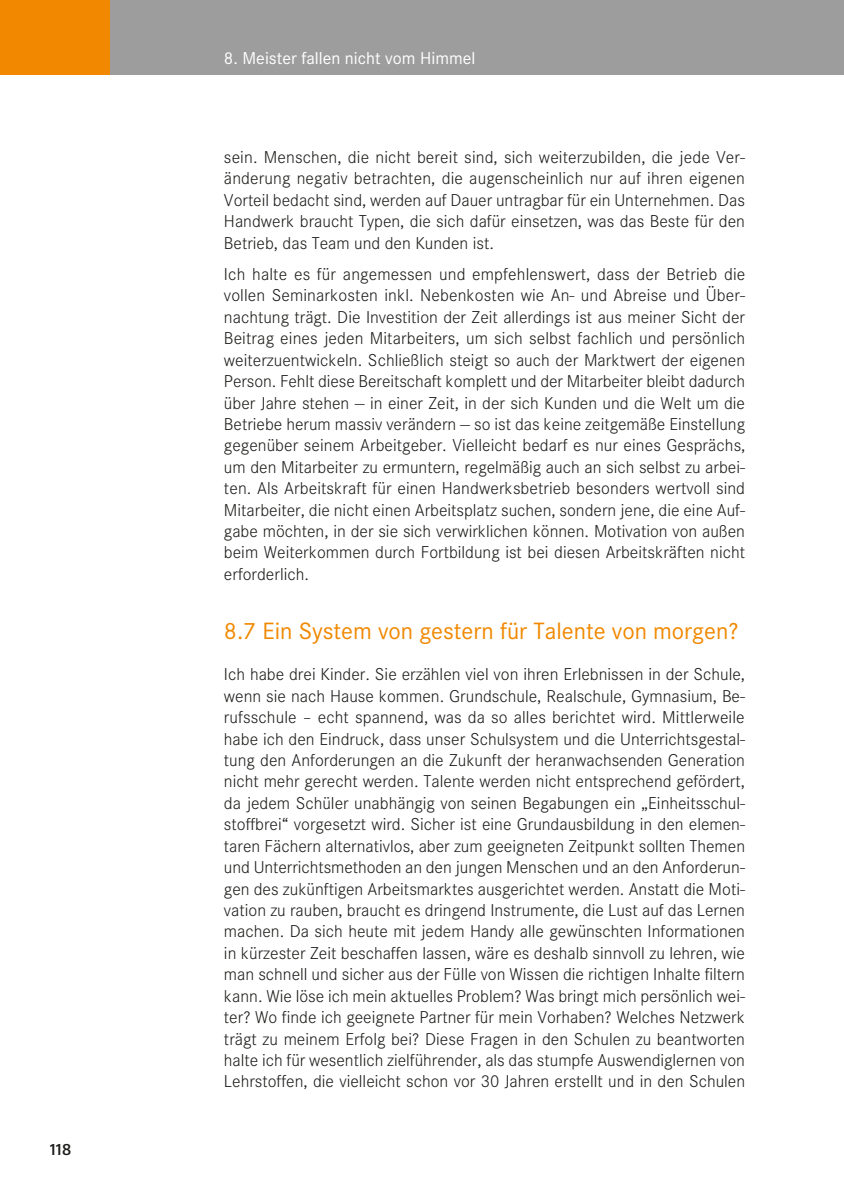
<style>
.page{position:relative;width:844px;height:1191px;background:#fff}
.page>*{position:absolute;margin:0;border:0;box-sizing:border-box;transform-origin:0 0}
.t1{font:24.5px "Corporate S";color:#f18800}
.t2{font:300 17.85px/21.3px "Corporate S";color:#1d1d1b;text-align:justify}
.t3{font:17.85px "Corporate S";color:#fff}
.t4{font:16.62px "Fago No Med Lf";color:#1d1d1b}
</style>
<div class="page">
<div style="left:110px;top:0;width:734px;height:75px;background:#9d9d9d"></div>
<div style="left:0;top:0;width:110px;height:75px;background:#f18800"></div>
<p class="t4" style="left:50px;top:1140px;width:23px">118</p>
<p class="t3" style="left:224px;top:48px;width:253px">8. Meister fallen nicht vom Himmel</p>
<p class="t2" style="left:224px;top:146px;width:522px">sein. Menschen, die nicht bereit sind, sich weiterzubilden, die jede Ver&shy;änderung negativ betrachten, die augenscheinlich nur auf ihren eigenen Vorteil bedacht sind, werden auf Dauer untragbar für ein Unternehmen. Das Handwerk braucht Typen, die sich dafür einsetzen, was das Beste für den Betrieb, das Team und den Kunden ist.</p>
<p class="t2" style="left:224px;top:263px;width:523px">Ich halte es für angemessen und empfehlenswert, dass der Betrieb die vollen Seminarkosten inkl. Nebenkosten wie An- und Abreise und Über&shy;nachtung trägt. Die Investition der Zeit allerdings ist aus meiner Sicht der Beitrag eines jeden Mitarbeiters, um sich selbst fachlich und persönlich weiterzuentwickeln. Schließlich steigt so auch der Marktwert der eigenen Person. Fehlt diese Bereitschaft komplett und der Mitarbeiter bleibt dadurch über Jahre stehen — in einer Zeit, in der sich Kunden und die Welt um die Betriebe herum massiv verändern — so ist das keine zeitgemäße Einstellung gegenüber seinem Arbeitgeber. Vielleicht bedarf es nur eines Gesprächs, um den Mitarbeiter zu ermuntern, regelmäßig auch an sich selbst zu arbei&shy;ten. Als Arbeitskraft für einen Handwerksbetrieb besonders wertvoll sind Mitarbeiter, die nicht einen Arbeitsplatz suchen, sondern jene, die eine Auf&shy;gabe möchten, in der sie sich verwirklichen können. Motivation von außen beim Weiterkommen durch Fortbildung ist bei diesen Arbeitskräften nicht erforderlich.</p>
<h1 class="t1" style="left:224px;top:617px;width:516px">8.7 Ein System von gestern für Talente von morgen?</h1>
<p class="t2" style="left:224px;top:664px;width:522px">Ich habe drei Kinder. Sie erzählen viel von ihren Erlebnissen in der Schule, wenn sie nach Hause kommen. Grundschule, Realschule, Gymnasium, Be&shy;rufsschule – echt spannend, was da so alles berichtet wird. Mittlerweile habe ich den Eindruck, dass unser Schulsystem und die Unterrichtsgestal&shy;tung den Anforderungen an die Zukunft der heranwachsenden Generation nicht mehr gerecht werden. Talente werden nicht entsprechend gefördert, da jedem Schüler unabhängig von seinen Begabungen ein „Einheitsschul&shy;stoffbrei“ vorgesetzt wird. Sicher ist eine Grundausbildung in den elemen&shy;taren Fächern alternativlos, aber zum geeigneten Zeitpunkt sollten Themen und Unterrichtsmethoden an den jungen Menschen und an den Anforderun&shy;gen des zukünftigen Arbeitsmarktes ausgerichtet werden. Anstatt die Moti&shy;vation zu rauben, braucht es dringend Instrumente, die Lust auf das Lernen machen. Da sich heute mit jedem Handy alle gewünschten Informationen in kürzester Zeit beschaffen lassen, wäre es deshalb sinnvoll zu lehren, wie man schnell und sicher aus der Fülle von Wissen die richtigen Inhalte filtern kann. Wie löse ich mein aktuelles Problem? Was bringt mich persönlich wei&shy;ter? Wo finde ich geeignete Partner für mein Vorhaben? Welches Netzwerk trägt zu meinem Erfolg bei? Diese Fragen in den Schulen zu beantworten halte ich für wesentlich zielführender, als das stumpfe Auswendiglernen von Lehrstoffen, die vielleicht schon vor 30 Jahren erstellt und in den Schulen</p>
</div>
